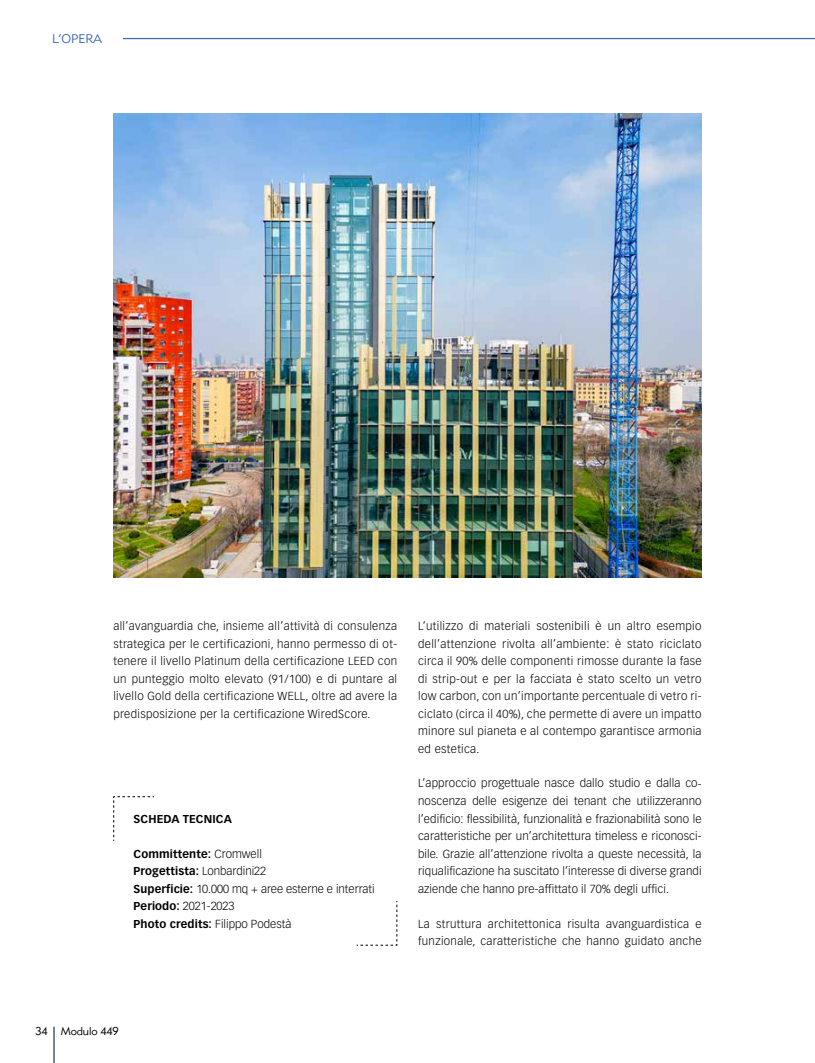
<style>
.page{position:relative;width:815px;height:1063px;background:#fff}
.page>*{position:absolute;margin:0;border:0;box-sizing:border-box;transform-origin:0 0}
.t1{font:12.5px "Metro Lite LT Two";color:#3f6cb3}
.t2{font:300 11.5px/17.5px "Vectora LT Std";letter-spacing:.03em;color:#000;text-align:justify}
.t3{font:300 11.5px/17.5px "Vectora LT Std";color:#000}
.t4{font:700 11.25px/17.5px "Vectora LT Std";letter-spacing:.01em;color:#000}
.t5{font:11.25px "Metro Lite LT Two";letter-spacing:-.015em;color:#000}
.s1{font-weight:300;font-size:11.5px}
.s2{font-weight:700;font-size:11.25px}
</style>
<div class="page">
<hr style="left:53px;top:1027px;width:2px;height:36px;background:#717e86">
<hr style="left:123px;top:38px;width:692px;height:1px;background:#3f6cb3">
<img style="left:113px;top:113px;width:589px;height:465px">
<svg style="left:113px;top:796px;width:41px;height:45px"></svg>
<svg style="left:356px;top:901px;width:42px;height:45px"></svg>
<p class="t1" style="left:52px;top:31px;width:52px">L’OPERA</p>
<p class="t2" style="left:113px;top:617px;width:285px">all’avanguardia che, insieme all’attività di consulenza strategica per le certificazioni, hanno permesso di ot&shy;tenere il livello Platinum della certificazione LEED con un punteggio molto elevato (91/100) e di puntare al livello Gold della certificazione WELL, oltre ad avere la predisposizione per la certificazione WiredScore.</p>
<p class="t4" style="left:134px;top:810px;width:100px">SCHEDA TECNICA</p>
<p class="t4" style="left:134px;top:845px;width:134px">Committente: <span class="s1">Cromwell<br></span>Progettista: <span class="s1">Lonbardini22</span></p>
<p class="t3" style="left:134px;top:880px;width:243px"><span class="s2">Superficie:</span> 10.000 mq + aree esterne e interrati<br><span class="s2">Periodo:</span> 2021-2023<br><span class="s2">Photo credits:</span> Filippo Podestà</p>
<p class="t2" style="left:418px;top:617px;width:285px">L’utilizzo di materiali sostenibili è un altro esempio dell’attenzione rivolta all’ambiente: è stato riciclato circa il 90% delle componenti rimosse durante la fase di strip-out e per la facciata è stato scelto un vetro low carbon, con un’importante percentuale di vetro ri&shy;ciclato (circa il 40%), che permette di avere un impatto minore sul pianeta e al contempo garantisce armonia ed estetica.</p>
<p class="t2" style="left:418px;top:775px;width:285px">L’approccio progettuale nasce dallo studio e dalla co&shy;noscenza delle esigenze dei tenant che utilizzeranno l’edificio: flessibilità, funzionalità e frazionabilità sono le caratteristiche per un’architettura timeless e riconosci&shy;bile. Grazie all’attenzione rivolta a queste necessità, la riqualificazione ha suscitato l’interesse di diverse grandi aziende che hanno pre-affittato il 70% degli uffici.</p>
<p class="t2" style="left:418px;top:915px;width:285px">La struttura architettonica risulta avanguardistica e funzionale, caratteristiche che hanno guidato anche</p>
<p class="t5" style="left:35px;top:1025px;width:85px">34 Modulo 449</p>
</div>
